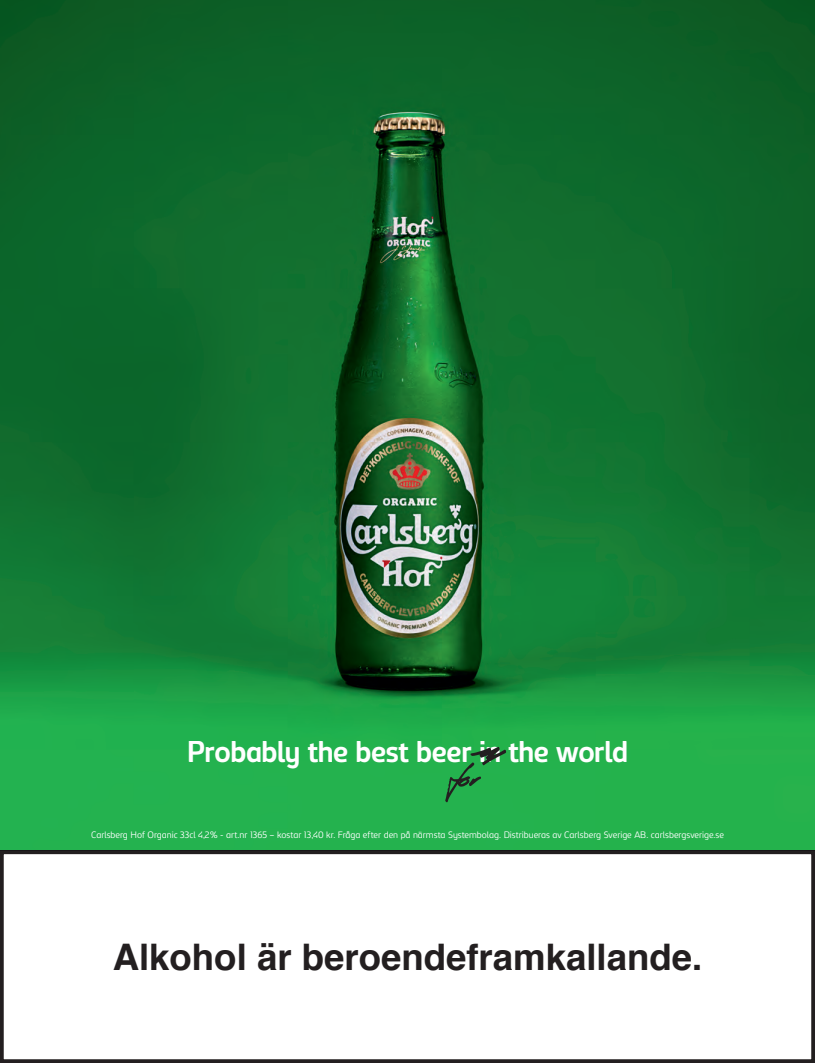
<style>
.page{position:relative;width:815px;height:1063px;background:#fff}
.page>*{position:absolute;margin:0;border:0;box-sizing:border-box;transform-origin:0 0}
.t1{font:700 36.62px "Helvetica";color:#231f20}
.t2{font:700 28.38px "Carlsberg Sans";letter-spacing:-.015em;color:#fff}
.t3{font:300 8.75px "Carlsberg Sans";color:#fff}
</style>
<div class="page">
<img style="left:0;top:0;width:815px;height:850px">
<svg style="left:445px;top:747px;width:61px;height:55px;background:#239b46"></svg>
<div style="left:0;top:850px;width:815px;height:213px;border:4px solid #231f20"></div>
<p class="t2" style="left:187px;top:735px;width:442px">Probably the best beer in the world</p>
<p class="t3" style="left:91px;top:829px;width:634px">Carlsberg Hof Organic 33cl 4,2% - art.nr 1365 – kostar 13,40 kr. Fråga efter den på närmsta Systembolag. Distribueras av Carlsberg Sverige AB. carlsbergsverige.se</p>
<p class="t1" style="left:113px;top:928px;width:591px">Alkohol är beroendeframkallande.</p>
</div>
